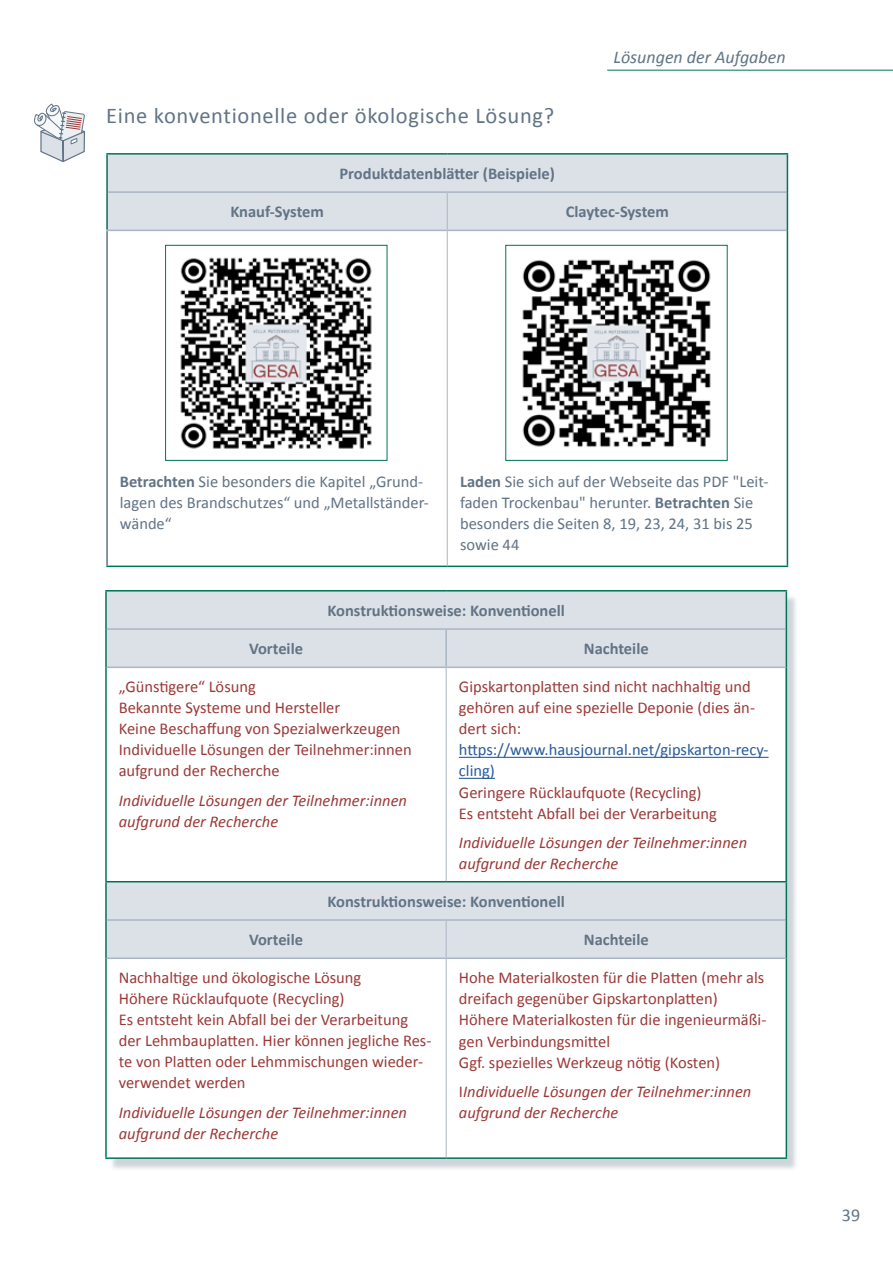
<style>
.page{position:relative;width:893px;height:1263px;background:#fff}
.page>*{position:absolute;margin:0;border:0;box-sizing:border-box;transform-origin:0 0}
.t1{font:22.5px "Calibri";letter-spacing:.03em;color:#617385}
.t2{font:italic 18px "Calibri";color:#617385}
.t3{font:18px "Calibri";color:#617385}
.t4{font:16.5px/21px "Calibri";color:#9b3937}
.t5{font:italic 16.5px/21px "Calibri";color:#9b3937}
.t6{font:16.5px/21px "Calibri";color:#617385}
.t7{font:700 16.5px "Calibri";color:#617385}
.t8{font:16.5px/21px "Calibri";color:#275b9b}
.s1{font-weight:700}
.s2{font-style:normal}
</style>
<div class="page">
<hr style="left:607px;top:70px;width:286px;height:1px;background:#007458">
<div style="left:110px;top:594px;width:688px;height:577px;background:#617385;opacity:.3"></div>
<div style="left:165px;top:245px;width:222px;height:216px;border:1px solid #007458"></div>
<div style="left:505px;top:245px;width:223px;height:216px;border:1px solid #007458"></div>
<img style="left:180px;top:257px;width:192px;height:192px">
<img style="left:522px;top:259px;width:189px;height:188px">
<svg style="left:34px;top:103px;width:51px;height:60px"></svg>
<div style="left:108px;top:155px;width:679px;height:75px;background:#dce1e8"></div>
<hr style="left:106px;top:566px;width:341px;height:1px;background:#007458">
<hr style="left:447px;top:566px;width:341px;height:1px;background:#007458">
<hr style="left:106px;top:153px;width:341px;height:2px;background:#007458">
<hr style="left:106px;top:155px;width:2px;height:37px;background:#007458">
<hr style="left:447px;top:153px;width:341px;height:2px;background:#007458">
<hr style="left:108px;top:191px;width:339px;height:2px;background:#abb5c3">
<hr style="left:447px;top:191px;width:340px;height:2px;background:#abb5c3">
<hr style="left:106px;top:230px;width:341px;height:1px;background:#abb5c3">
<hr style="left:448px;top:230px;width:339px;height:1px;background:#abb5c3">
<hr style="left:106px;top:192px;width:2px;height:38px;background:#007458">
<hr style="left:787px;top:192px;width:1px;height:38px;background:#007458">
<hr style="left:106px;top:231px;width:2px;height:335px;background:#617385">
<hr style="left:787px;top:155px;width:1px;height:37px;background:#007458">
<hr style="left:447px;top:193px;width:1px;height:37px;background:#abb5c3">
<hr style="left:447px;top:230px;width:1px;height:336px;background:#abb5c3">
<hr style="left:787px;top:230px;width:1px;height:336px;background:#007458">
<svg style="left:107px;top:591px;width:679px;height:366px"></svg>
<svg style="left:110px;top:959px;width:676px;height:198px"></svg>
<hr style="left:105px;top:590px;width:341px;height:1px;background:#007458">
<hr style="left:105px;top:591px;width:2px;height:38px;background:#007458">
<hr style="left:446px;top:590px;width:341px;height:1px;background:#007458">
<hr style="left:105px;top:667px;width:2px;height:214px;background:#007458">
<hr style="left:786px;top:667px;width:1px;height:214px;background:#007458">
<hr style="left:105px;top:881px;width:341px;height:1px;background:#007458">
<hr style="left:105px;top:882px;width:2px;height:38px;background:#007458">
<hr style="left:446px;top:881px;width:341px;height:1px;background:#007458">
<hr style="left:105px;top:920px;width:2px;height:38px;background:#007458">
<hr style="left:786px;top:920px;width:1px;height:38px;background:#007458">
<hr style="left:105px;top:958px;width:2px;height:199px;background:#007458">
<hr style="left:786px;top:958px;width:1px;height:199px;background:#007458">
<hr style="left:105px;top:1157px;width:341px;height:2px;background:#007458">
<hr style="left:446px;top:1157px;width:341px;height:2px;background:#007458">
<hr style="left:105px;top:629px;width:2px;height:38px;background:#007458">
<hr style="left:786px;top:629px;width:1px;height:38px;background:#007458">
<hr style="left:107px;top:628px;width:339px;height:2px;background:#abb5c3">
<hr style="left:446px;top:628px;width:340px;height:2px;background:#abb5c3">
<hr style="left:445px;top:630px;width:2px;height:36px;background:#abb5c3">
<hr style="left:107px;top:666px;width:339px;height:2px;background:#abb5c3">
<hr style="left:446px;top:666px;width:340px;height:2px;background:#abb5c3">
<hr style="left:107px;top:919px;width:339px;height:2px;background:#abb5c3">
<hr style="left:446px;top:919px;width:340px;height:2px;background:#abb5c3">
<hr style="left:107px;top:957px;width:339px;height:2px;background:#abb5c3">
<hr style="left:446px;top:957px;width:340px;height:2px;background:#abb5c3">
<hr style="left:446px;top:921px;width:1px;height:36px;background:#abb5c3">
<hr style="left:786px;top:591px;width:1px;height:38px;background:#007458">
<hr style="left:786px;top:882px;width:1px;height:38px;background:#007458">
<hr style="left:446px;top:668px;width:1px;height:213px;background:#abb5c3">
<hr style="left:446px;top:959px;width:1px;height:198px;background:#abb5c3">
<hr style="left:459px;top:757px;width:310px;height:1px;background:#275b9b">
<hr style="left:459px;top:778px;width:36px;height:1px;background:#275b9b">
<h1 class="t1" style="left:106px;top:102px;width:449px">Eine konventionelle oder ökologische Lösung?</h1>
<p class="t7" style="left:340px;top:163px;width:217px">Produktdatenblätter (Beispiele)</p>
<p class="t2" style="left:613px;top:45px;width:174px">Lösungen der Aufgaben</p>
<p class="t7" style="left:230px;top:201px;width:95px">Knauf-System</p>
<p class="t7" style="left:566px;top:201px;width:105px">Claytec-System</p>
<p class="t6" style="left:120px;top:470px;width:311px"><span class="s1">Betrachten</span> Sie besonders die Kapitel „Grund&shy;lagen des Brandschutzes“ und „Metallständer&shy;wände“</p>
<p class="t6" style="left:460px;top:470px;width:310px"><span class="s1">Laden</span> Sie sich auf der Webseite das PDF "Leit&shy;faden Trockenbau" herunter. <span class="s1">Betrachten</span> Sie besonders die Seiten 8, 19, 23, 24, 31 bis 25 sowie 44</p>
<p class="t7" style="left:327px;top:600px;width:239px">Konstruktionsweise: Konventionell</p>
<p class="t7" style="left:249px;top:638px;width:55px">Vorteile</p>
<p class="t7" style="left:584px;top:638px;width:66px">Nachteile</p>
<p class="t4" style="left:119px;top:676px;width:295px">„Günstigere“ Lösung<br>Bekannte Systeme und Hersteller<br>Keine Beschaffung von Spezialwerkzeugen Individuelle Lösungen der Teilnehmer:innen aufgrund der Recherche</p>
<p class="t5" style="left:119px;top:789px;width:290px">Individuelle Lösungen der Teilnehmer:innen aufgrund der Recherche</p>
<p class="t4" style="left:459px;top:676px;width:298px">Gipskartonplatten sind nicht nachhaltig und gehören auf eine spezielle Deponie (dies än&shy;dert sich:</p>
<p class="t8" style="left:459px;top:739px;width:311px">https://www.hausjournal.net/gipskarton-recy&shy;cling)</p>
<p class="t4" style="left:459px;top:781px;width:259px">Geringere Rücklaufquote (Recycling)<br>Es entsteht Abfall bei der Verarbeitung</p>
<p class="t5" style="left:459px;top:831px;width:290px">Individuelle Lösungen der Teilnehmer:innen aufgrund der Recherche</p>
<p class="t7" style="left:327px;top:891px;width:239px">Konstruktionsweise: Konventionell</p>
<p class="t7" style="left:249px;top:929px;width:55px">Vorteile</p>
<p class="t7" style="left:584px;top:929px;width:66px">Nachteile</p>
<p class="t4" style="left:119px;top:967px;width:314px">Nachhaltige und ökologische Lösung<br>Höhere Rücklaufquote (Recycling)<br>Es entsteht kein Abfall bei der Verarbeitung der Lehmbauplatten. Hier können jegliche Res&shy;te von Platten oder Lehmmischungen wieder&shy;verwendet werden</p>
<p class="t5" style="left:119px;top:1101px;width:290px">Individuelle Lösungen der Teilnehmer:innen aufgrund der Recherche</p>
<p class="t4" style="left:459px;top:967px;width:309px">Hohe Materialkosten für die Platten (mehr als dreifach gegenüber Gipskartonplatten)<br>Höhere Materialkosten für die ingenieurmäßi&shy;gen Verbindungsmittel<br>Ggf. spezielles Werkzeug nötig (Kosten)</p>
<p class="t5" style="left:459px;top:1080px;width:294px"><span class="s2">I</span>Individuelle Lösungen der Teilnehmer:innen aufgrund der Recherche</p>
<p class="t3" style="left:842px;top:1204px;width:20px">39</p>
</div>
